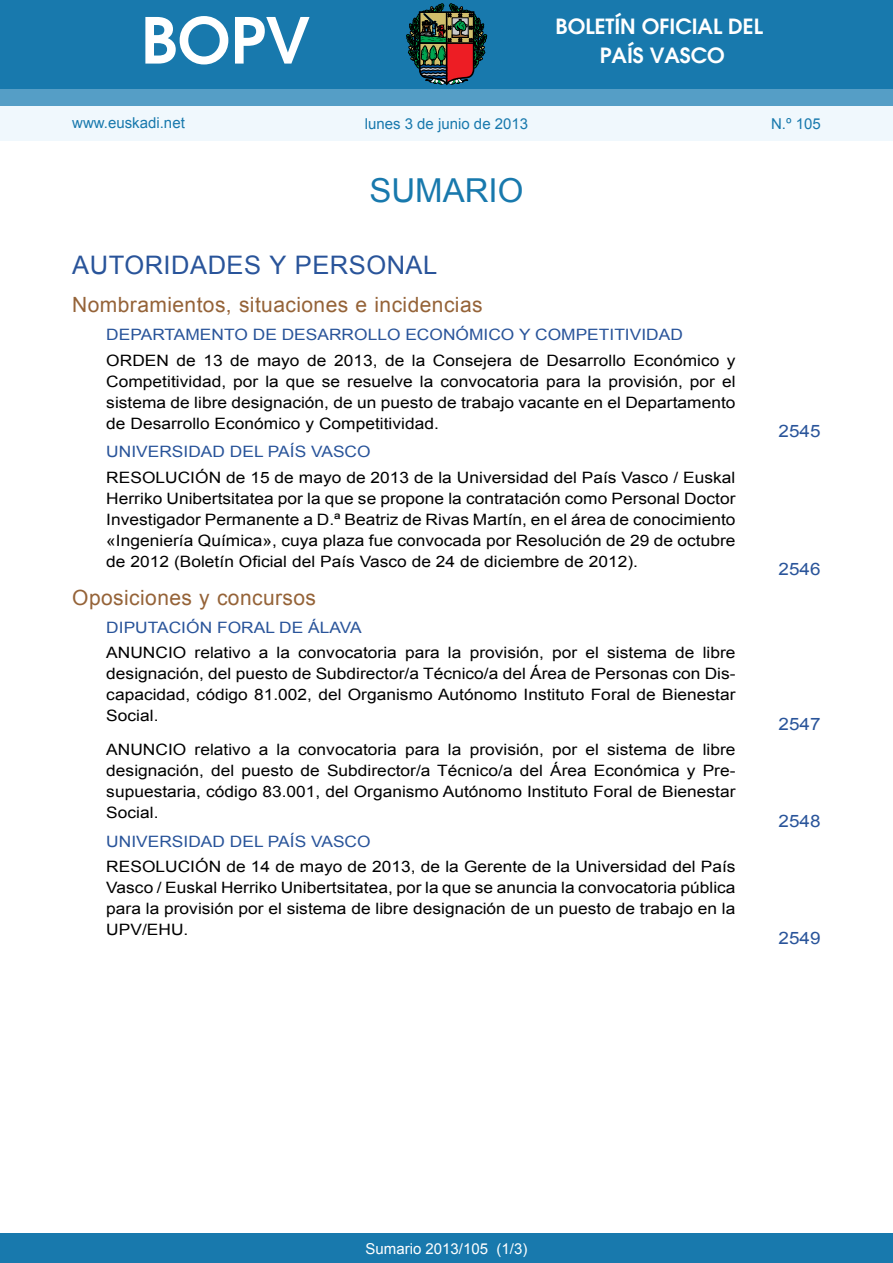
<style>
.page{position:relative;width:893px;height:1263px;background:#fff}
.page>*{position:absolute;margin:0;border:0;box-sizing:border-box;transform-origin:0 0}
.t1{font:600 63px "Avant Garde";color:#fff}
.t2{font:33px "Arial";color:#1879ad}
.BOPVSumarioSeccion{font:25.5px "Arial";letter-spacing:.02em;color:#29549a}
.BOPVSumarioSubseccio{font:21px "Arial";letter-spacing:.02em;color:#956338}
.t3{font:600 21px "Avant Garde";color:#fff}
.BOPVSumarioOrden{font:17.1px "Arial";color:#29549a;scale:1.11 1}
.BOPVSumarioTitulo{font:15.6px/21px "Arial";color:#000;text-align:justify;scale:1.11 1}
.BOPVSumarioOrganismo{font:15.6px "Arial";color:#29549a;scale:1.11 1}
.t4{font:15px "Arial";color:#1879ad}
.Paginacion_Sumario_C{font:15px "Arial";color:#fff}
</style>
<div class="page">
<div style="left:0;top:0;width:893px;height:89px;background:#1879ad"></div>
<div style="left:0;top:89px;width:893px;height:17px;background:#559ec6"></div>
<div style="left:0;top:106px;width:893px;height:34px;background:#f0f8fd"></div>
<div style="left:0;top:1233px;width:893px;height:30px;background:#1879ad"></div>
<svg style="left:406px;top:3px;width:82px;height:83px"></svg>
<h1 class="t1" style="left:141px;top:-1px;width:170px">BOPV</h1>
<h3 class="t3" style="left:556px;top:13px;width:209px">BOLETÍN OFICIAL DEL</h3>
<h3 class="t3" style="left:600px;top:41px;width:127px">PAÍS VASCO</h3>
<p class="t4" style="left:72px;top:113px;width:114px">www.euskadi.net</p>
<p class="t4" style="left:365px;top:114px;width:165px">lunes 3 de junio de 2013</p>
<h2 class="t2" style="left:369px;top:169px;width:156px">SUMARIO</h2>
<p class="BOPVSumarioSeccion" style="left:72px;top:248px;width:367px">AUTORIDADES Y PERSONAL</p>
<p class="BOPVSumarioSubseccio" style="left:72px;top:291px;width:412px">Nombramientos, situaciones e incidencias</p>
<p class="BOPVSumarioOrganismo" style="left:106px;top:325px;width:521px">DEPARTAMENTO DE DESARROLLO ECONÓMICO Y COMPETITIVIDAD</p>
<p class="BOPVSumarioTitulo" style="left:106px;top:350px;width:568px">ORDEN de 13 de mayo de 2013, de la Consejera de Desarrollo Económico y Competitividad, por la que se resuelve la convocatoria para la provisión, por el sistema de libre designación, de un puesto de trabajo vacante en el Departamento de Desarrollo Económico y Competitividad.</p>
<p class="BOPVSumarioOrganismo" style="left:106px;top:442px;width:240px">UNIVERSIDAD DEL PAÍS VASCO</p>
<p class="BOPVSumarioTitulo" style="left:106px;top:467px;width:568px">RESOLUCIÓN de 15 de mayo de 2013 de la Universidad del País Vasco / Euskal Herriko Unibertsitatea por la que se propone la contratación como Personal Doctor Investigador Permanente a D.ª Beatriz de Rivas Martín, en el área de conocimiento «Ingeniería Química», cuya plaza fue convocada por Resolución de 29 de octubre de 2012 (Boletín Oficial del País Vasco de 24 de diciembre de 2012).</p>
<p class="BOPVSumarioSubseccio" style="left:72px;top:583px;width:245px">Oposiciones y concursos</p>
<p class="BOPVSumarioOrganismo" style="left:106px;top:617px;width:232px">DIPUTACIÓN FORAL DE ÁLAVA</p>
<p class="BOPVSumarioTitulo" style="left:106px;top:643px;width:568px">ANUNCIO relativo a la convocatoria para la provisión, por el sistema de libre designación, del puesto de Subdirector/a Técnico/a del Área de Personas con Dis&shy;capacidad, código 81.002, del Organismo Autónomo Instituto Foral de Bienestar Social.</p>
<p class="BOPVSumarioTitulo" style="left:106px;top:739px;width:568px">ANUNCIO relativo a la convocatoria para la provisión, por el sistema de libre designación, del puesto de Subdirector/a Técnico/a del Área Económica y Pre&shy;supuestaria, código 83.001, del Organismo Autónomo Instituto Foral de Bienestar Social.</p>
<p class="BOPVSumarioOrganismo" style="left:106px;top:831px;width:240px">UNIVERSIDAD DEL PAÍS VASCO</p>
<p class="BOPVSumarioTitulo" style="left:106px;top:856px;width:568px">RESOLUCIÓN de 14 de mayo de 2013, de la Gerente de la Universidad del País Vasco / Euskal Herriko Unibertsitatea, por la que se anuncia la convocatoria pública para la provisión por el sistema de libre designación de un puesto de trabajo en la UPV/EHU.</p>
<p class="t4" style="left:771px;top:114px;width:51px">N.º 105</p>
<p class="BOPVSumarioOrden" style="left:778px;top:420px;width:39px">2545</p>
<p class="BOPVSumarioOrden" style="left:778px;top:558px;width:39px">2546</p>
<p class="BOPVSumarioOrden" style="left:778px;top:713px;width:39px">2547</p>
<p class="BOPVSumarioOrden" style="left:778px;top:809px;width:39px">2548</p>
<p class="BOPVSumarioOrden" style="left:778px;top:926px;width:39px">2549</p>
<p class="Paginacion_Sumario_C" style="left:366px;top:1238px;width:163px">Sumario 2013/105 (1/3)</p>
</div>
